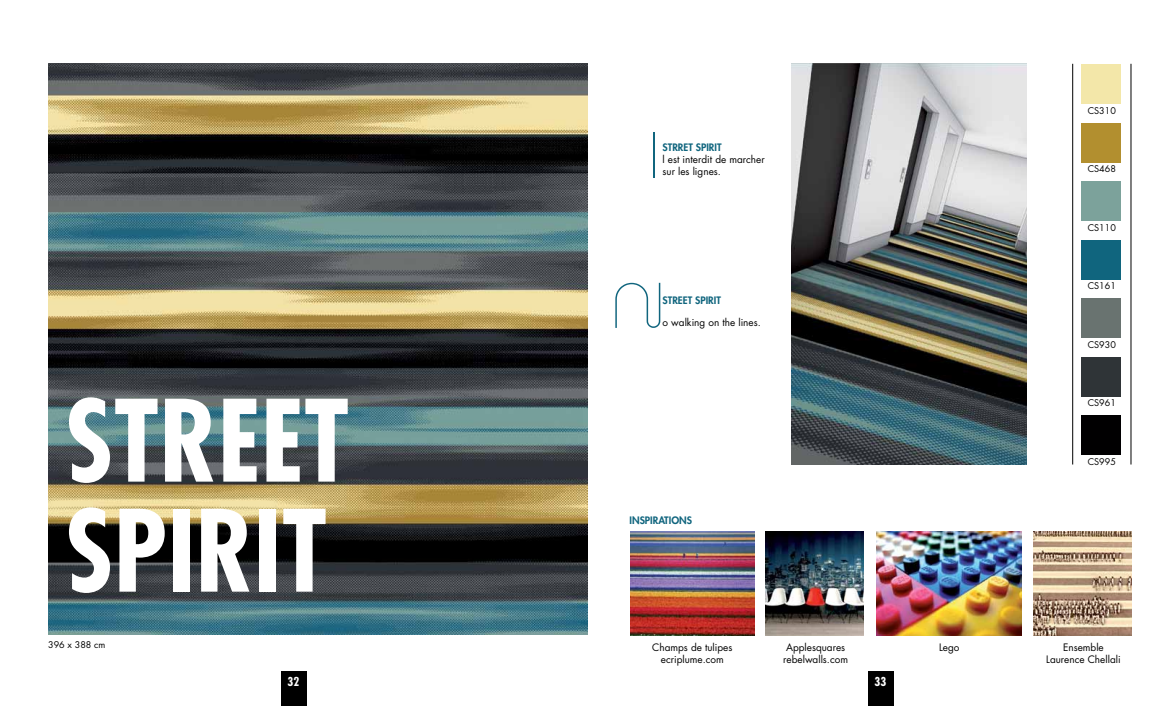
<style>
.page{position:relative;width:1174px;height:706px;background:#fff}
.page>*{position:absolute;margin:0;border:0;box-sizing:border-box;transform-origin:0 0}
.t1{font:700 condensed 110px/110px "Futura";color:#fff}
.t2{font:300 62px "Nioubes";color:#10657e}
.t3{font:700 condensed 12px "Futura";color:#fff}
.t4{font:10px/12px "Futura";color:#000}
.t5{font:800 10px "Futura";color:#10657e}
.t6{font:9px "Futura";color:#000}
</style>
<div class="page">
<img style="left:48px;top:64px;width:539px;height:570px">
<div style="left:280px;top:671px;width:26px;height:35px;background:#000"></div>
<div style="left:867px;top:671px;width:26px;height:35px;background:#000"></div>
<img style="left:791px;top:64px;width:235px;height:400px">
<img style="left:876px;top:531px;width:145px;height:105px">
<img style="left:630px;top:531px;width:124px;height:105px">
<img style="left:765px;top:532px;width:99px;height:104px">
<img style="left:1033px;top:532px;width:98px;height:104px">
<hr style="left:1072px;top:64px;width:1px;height:400px;background:#000">
<hr style="left:1130px;top:64px;width:1px;height:400px;background:#000">
<div style="left:1081px;top:64px;width:40px;height:40px;background:#f3e7a9"></div>
<div style="left:1081px;top:181px;width:40px;height:40px;background:#7ca29b"></div>
<div style="left:1081px;top:123px;width:40px;height:39px;background:#b28f2f"></div>
<div style="left:1081px;top:240px;width:40px;height:39px;background:#10657e"></div>
<div style="left:1081px;top:298px;width:40px;height:40px;background:#697370"></div>
<div style="left:1081px;top:357px;width:40px;height:39px;background:#2f3437"></div>
<div style="left:1081px;top:415px;width:40px;height:40px;background:#010001"></div>
<h1 class="t1" style="left:65px;top:385px;width:286px">STREET<br>SPIRIT</h1>
<p class="t6" style="left:48px;top:639px;width:59px">396 x 388 cm</p>
<h2 class="t2" style="left:650px;top:120px;width:11px">I</h2>
<p class="t5" style="left:662px;top:141px;width:7px">STRRET</p>
<p class="t5" style="left:696px;top:141px;width:6px">SPIRIT</p>
<p class="t4" style="left:662px;top:153px;width:104px">l est interdit de marcher</p>
<p class="t4" style="left:662px;top:165px;width:60px">sur les lignes.</p>
<h2 class="t2" style="left:615px;top:270px;width:51px">N</h2>
<p class="t5" style="left:662px;top:293px;width:6px">STREET</p>
<p class="t5" style="left:695px;top:293px;width:6px">SPIRIT</p>
<p class="t4" style="left:662px;top:316px;width:100px">o walking on the lines.</p>
<p class="t5" style="left:629px;top:514px;width:9px">INSPIRATI</p>
<p class="t5" style="left:671px;top:514px;width:15px">ONS</p>
<p class="t6" style="left:1087px;top:104px;width:30px">CS310</p>
<p class="t6" style="left:1087px;top:163px;width:30px">CS468</p>
<p class="t6" style="left:1087px;top:221px;width:30px">CS110</p>
<p class="t6" style="left:1087px;top:280px;width:30px">CS161</p>
<p class="t6" style="left:1087px;top:338px;width:30px">CS930</p>
<p class="t6" style="left:1087px;top:397px;width:30px">CS961</p>
<p class="t6" style="left:1087px;top:455px;width:30px">CS995</p>
<p class="t4" style="left:652px;top:641px;width:82px">Champs de tulipes</p>
<p class="t4" style="left:939px;top:641px;width:22px">Lego</p>
<p class="t4" style="left:661px;top:653px;width:65px">ecriplume.com</p>
<p class="t4" style="left:783px;top:641px;width:66px">Applesquares rebelwalls.com</p>
<p class="t4" style="left:1046px;top:641px;width:76px;text-align:center">Ensemble<br>Laurence Chellali</p>
<p class="t3" style="left:288px;top:674px;width:13px">32</p>
<p class="t3" style="left:874px;top:674px;width:13px">33</p>
</div>
